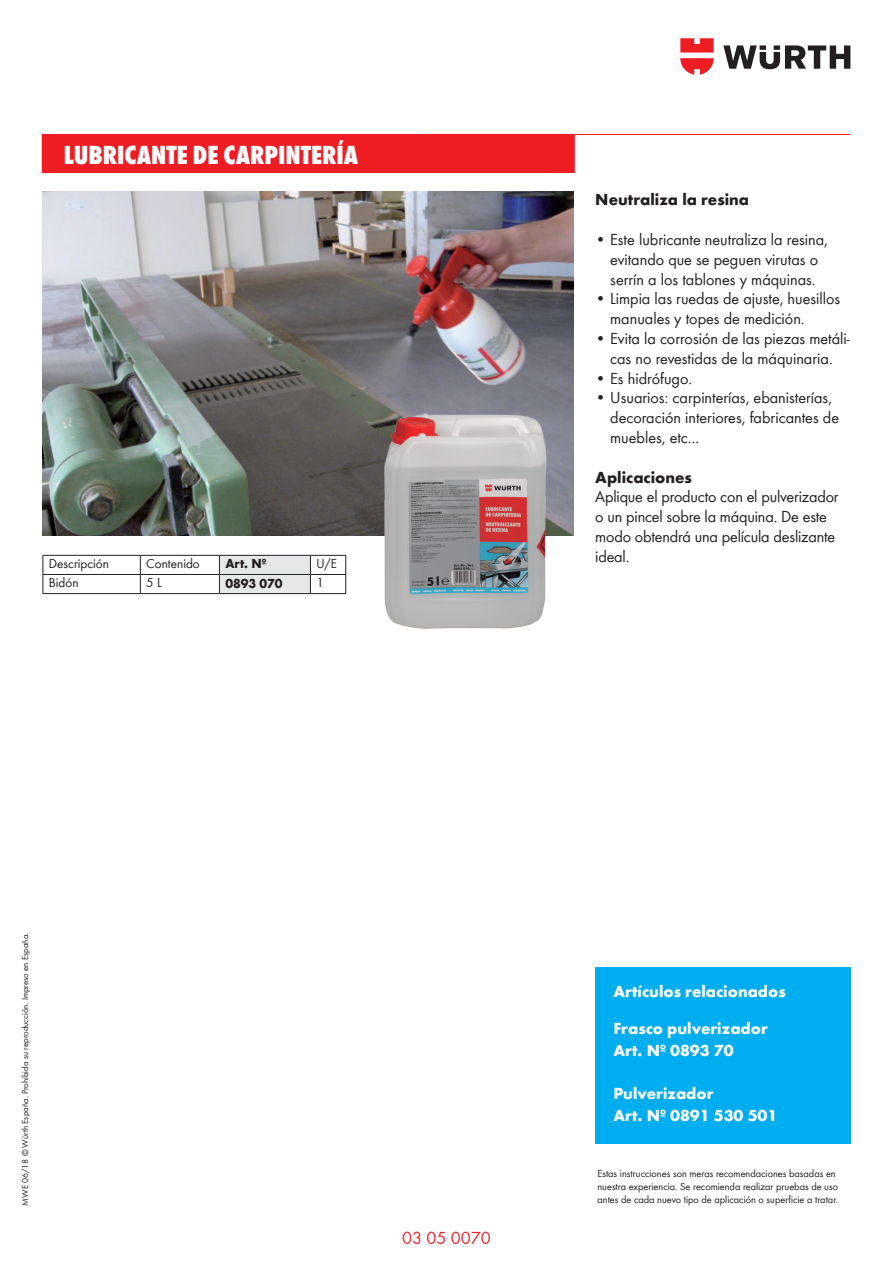
<style>
.page{position:relative;width:893px;height:1263px;background:#fff}
.page>*{position:absolute;margin:0;border:0;box-sizing:border-box;transform-origin:0 0}
.t1{font:800 condensed 27px "Wuerth";color:#fff}
.t2{font:18px "Wuerth";color:#ee1d23}
.t3{font:16.5px/19.8px "Wuerth";color:#231f20}
.t4{font:700 16.5px/21.8px "Wuerth";color:#fff}
.t5{font:700 16.5px "Wuerth";color:#231f20}
.t6{font:13.5px "Wuerth";color:#231f20}
.t7{font:700 13.5px "Wuerth";color:#231f20;scale:.95 1}
.t8{font:13.5px "Wuerth";color:#231f20;scale:.95 1}
.t9{font:10.5px/12.6px "Wuerth";color:#231f20}
.t10{font:9px "Wuerth";color:#231f20}
</style>
<div class="page">
<svg style="left:723px;top:45px;width:127px;height:24px"></svg>
<svg style="left:680px;top:38px;width:34px;height:37px"></svg>
<img style="left:43px;top:191px;width:531px;height:345px">
<hr style="left:425px;top:134px;width:425px;height:1px;background:#ee1d23">
<div style="left:42px;top:134px;width:533px;height:39px;background:#ee1d23"></div>
<hr style="left:43px;top:555px;width:97px;height:1px;background:#231f20">
<hr style="left:140px;top:555px;width:79px;height:1px;background:#231f20">
<hr style="left:43px;top:574px;width:97px;height:1px;background:#231f20">
<svg style="left:43px;top:556px;width:1px;height:37px"></svg>
<hr style="left:140px;top:574px;width:79px;height:1px;background:#231f20">
<svg style="left:140px;top:556px;width:1px;height:37px"></svg>
<hr style="left:43px;top:593px;width:97px;height:1px;background:#231f20">
<hr style="left:140px;top:593px;width:79px;height:1px;background:#231f20">
<svg style="left:219px;top:555px;width:92px;height:39px;background:#d4d5d7"></svg>
<svg style="left:345px;top:556px;width:1px;height:37px"></svg>
<hr style="left:310px;top:555px;width:36px;height:1px;background:#231f20">
<hr style="left:310px;top:574px;width:36px;height:1px;background:#231f20">
<hr style="left:310px;top:593px;width:36px;height:1px;background:#231f20">
<div style="left:595px;top:967px;width:255px;height:177px;background:#00aeef"></div>
<img style="left:374px;top:402px;width:182px;height:227px">
<h1 class="t1" style="left:64px;top:136px;width:296px">LUBRICANTE DE CARPINTERÍA</h1>
<p class="t6" style="left:49px;top:555px;width:62px">Descripción</p>
<p class="t6" style="left:146px;top:555px;width:55px">Contenido</p>
<p class="t7" style="left:225px;top:554px;width:45px">Art. Nº</p>
<p class="t8" style="left:316px;top:555px;width:23px">U/E</p>
<p class="t6" style="left:49px;top:573px;width:31px">Bidón</p>
<p class="t6" style="left:146px;top:573px;width:17px">5 L</p>
<p class="t7" style="left:225px;top:573px;width:62px">0893 070</p>
<p class="t6" style="left:316px;top:573px;width:9px">1</p>
<p class="t5" style="left:595px;top:188px;width:155px">Neutraliza la resina</p>
<p class="t3" style="left:595px;top:229px;width:234px;text-align:center">• Este lubricante neutraliza la resina, evitando que se peguen virutas o serrín a los tablones y máquinas.</p>
<p class="t3" style="left:610px;top:288px;width:232px;text-indent:-15px">• Limpia las ruedas de ajuste, huesillos manuales y topes de medición.</p>
<p class="t3" style="left:595px;top:328px;width:256px;text-align:center">• Evita la corrosión de las piezas metáli&shy;cas no revestidas de la máquinaria.</p>
<p class="t3" style="left:595px;top:367px;width:98px">• Es hidrófugo.</p>
<p class="t3" style="left:610px;top:387px;width:230px;text-indent:-15px">• Usuarios: carpinterías, ebanisterías, decoración interiores, fabricantes de muebles, etc...</p>
<p class="t5" style="left:595px;top:465px;width:98px">Aplicaciones</p>
<p class="t3" style="left:595px;top:486px;width:245px">Aplique el producto con el pulverizador o un pincel sobre la máquina. De este modo obtendrá una película deslizante ideal.</p>
<p class="t10" style="left:19px;top:1205px;width:274px;rotate:-90deg">MWE 06/18 © Würth España. Prohibida su reproducción. Impreso en España.</p>
<p class="t2" style="left:402px;top:1225px;width:90px">03 05 0070</p>
<p class="t4" style="left:613px;top:979px;width:174px">Artículos relacionados</p>
<p class="t4" style="left:613px;top:1016px;width:156px">Frasco pulverizador<br>Art. Nº 0893 70</p>
<p class="t4" style="left:613px;top:1081px;width:165px">Pulverizador<br>Art. Nº 0891 530 501</p>
<p class="t9" style="left:597px;top:1167px;width:242px">Estas instrucciones son meras recomendaciones basadas en nuestra experiencia. Se recomienda realizar pruebas de uso antes de cada nuevo tipo de aplicación o superficie a tratar.</p>
</div>
